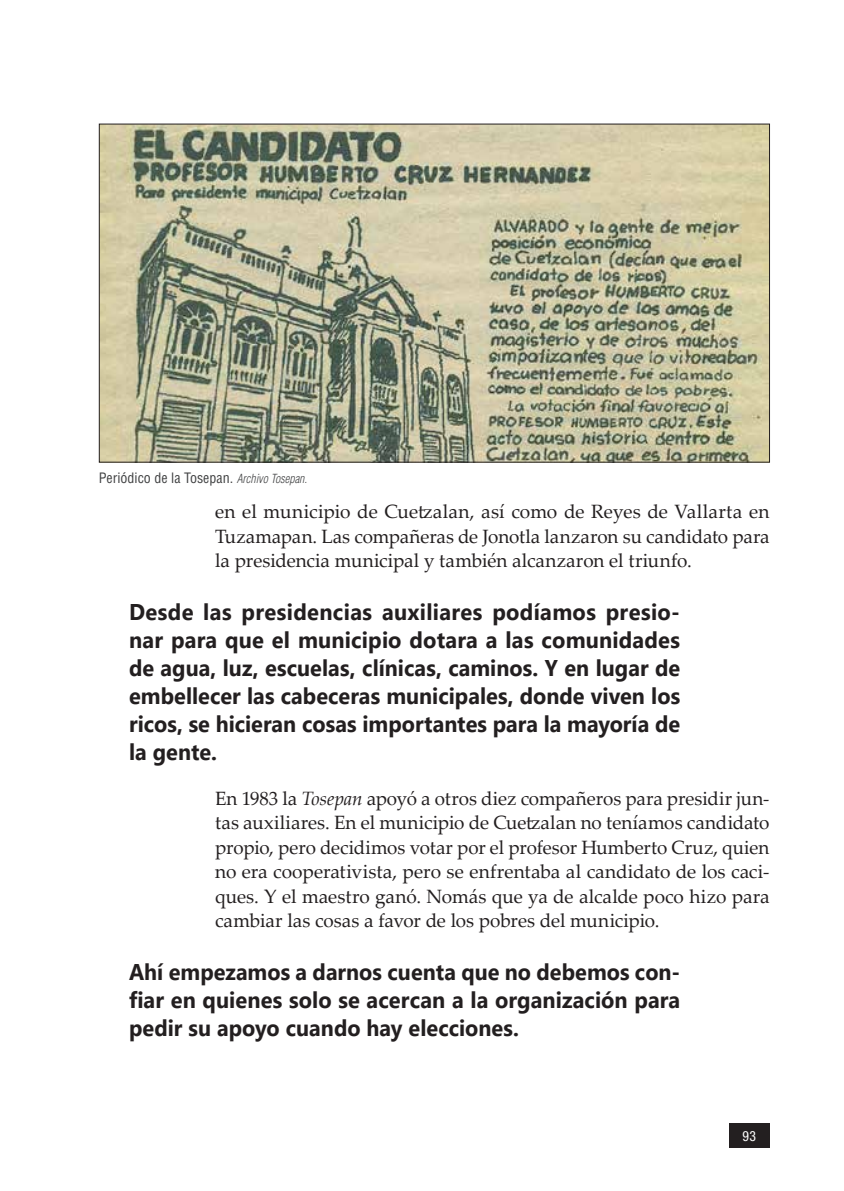
<style>
.page{position:relative;width:844px;height:1191px;background:#fff}
.page>*{position:absolute;margin:0;border:0;box-sizing:border-box;transform-origin:0 0}
.t1{font:700 22.75px/28px "Segoe UI";color:#231f20;text-align:justify;scale:.96 1}
.t2{font:700 22.75px/28px "Segoe UI";color:#231f20;text-align:justify;scale:.95 1}
.t3{font:19.25px/24.5px "Palatino Linotype";color:#231f20;text-align:justify}
.t4{font:condensed 14px "Helvetica LT Std";color:#414243}
.t5{font:condensed 14px "Helvetica Neue LT Std";color:#fff}
.s1{font-weight:300;font-style:italic;font-size:12.25px}
.s2{font-style:italic}
</style>
<div class="page">
<div style="left:729px;top:1123px;width:40px;height:25px;background:#231f20"></div>
<img style="left:101px;top:126px;width:666px;height:334px">
<p class="t4" style="left:99px;top:469px;width:210px">Periódico de la Tosepan. <span class="s1">Archivo Tosepan.</span></p>
<p class="t3" style="left:215px;top:499px;width:556px">en el municipio de Cuetzalan, así como de Reyes de Vallarta en Tuzamapan. Las compañeras de Jonotla lanzaron su candidato para la presidencia municipal y también alcanzaron el triunfo.</p>
<p class="t1" style="left:129px;top:596px;width:575px">Desde las presidencias auxiliares podíamos presio&shy;nar para que el municipio dotara a las comunidades de agua, luz, escuelas, clínicas, caminos. Y en lugar de embellecer las cabeceras municipales, donde viven los ricos, se hicieran cosas importantes para la mayoría de la gente.</p>
<p class="t3" style="left:215px;top:785px;width:556px">En 1983 la <span class="s2">Tosepan</span> apoyó a otros diez compañeros para presidir jun&shy;tas auxiliares. En el municipio de Cuetzalan no teníamos candidato propio, pero decidimos votar por el profesor Humberto Cruz, quien no era cooperativista, pero se enfrentaba al candidato de los caci&shy;ques. Y el maestro ganó. Nomás que ya de alcalde poco hizo para cambiar las cosas a favor de los pobres del municipio.</p>
<p class="t2" style="left:129px;top:956px;width:581px">Ahí empezamos a darnos cuenta que no debemos con&shy;fiar en quienes solo se acercan a la organización para pedir su apoyo cuando hay elecciones.</p>
<p class="t5" style="left:742px;top:1127px;width:15px">93</p>
</div>
